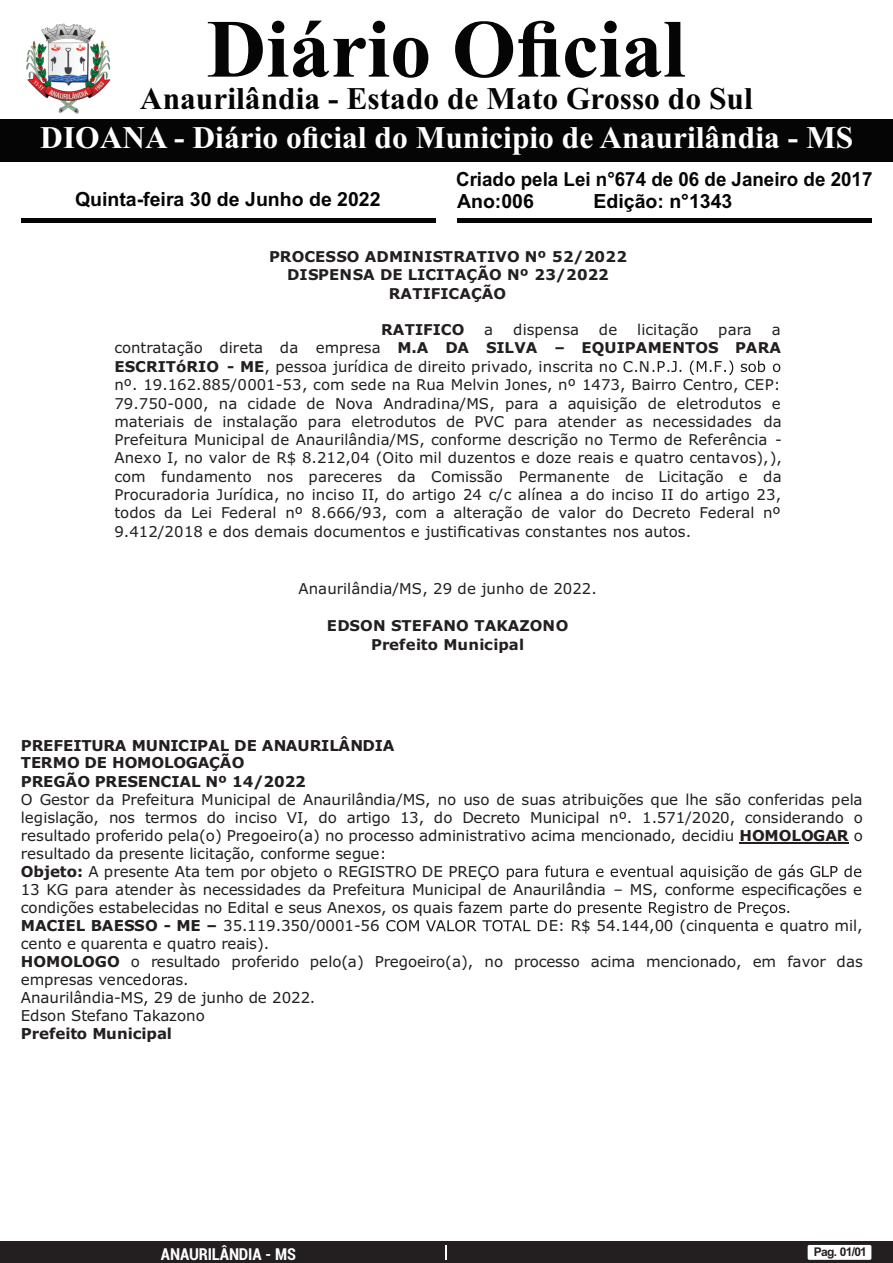
<style>
.page{position:relative;width:893px;height:1263px;background:#fff}
.page>*{position:absolute;margin:0;border:0;box-sizing:border-box;transform-origin:0 0}
.t1{font:700 82.5px "Times New Roman";color:#040504}
.t2{font:700 31.5px "Times New Roman";color:#fff}
.t3{font:700 31.5px "Times New Roman";color:#040504}
.t4{font:700 19.5px "Arial";color:#040504}
.t5{font:700 19.5px "Arial";color:#040504;scale:.96 1}
.t6{font:700 condensed 16.5px "Roboto";letter-spacing:-.01em;color:#fff}
.t7{font:15px/18px "Verdana";color:#231f20}
.t8{font:700 15px/18px "Verdana";letter-spacing:-.005em;color:#231f20}
.t9{font:14.85px/18.3px "Verdana";color:#231f20}
.t10{font:700 14.85px/18.3px "Verdana";color:#231f20;text-align:center}
.t11{font:700 12px "Arial";letter-spacing:-.055em;color:#231f20}
.s1{font-weight:700}
</style>
<div class="page">
<div style="left:0;top:1242px;width:893px;height:21px;background:#231f20"></div>
<svg style="left:446px;top:1245px;width:1px;height:15px"></svg>
<div style="left:808px;top:1245px;width:63px;height:15px;background:#fff;border-radius:2px"></div>
<div style="left:0;top:119px;width:893px;height:42px;background:#040504"></div>
<hr style="left:21px;top:218px;width:415px;height:4px;background:#040504">
<hr style="left:457px;top:218px;width:415px;height:4px;background:#040504">
<img style="left:26px;top:23px;width:85px;height:91px">
<svg style="left:653px;top:361px;width:127px;height:14px"></svg>
<hr style="left:740px;top:842px;width:109px;height:2px;background:#231f20">
<svg style="left:507px;top:865px;width:354px;height:15px"></svg>
<svg style="left:386px;top:901px;width:403px;height:30px"></svg>
<svg style="left:143px;top:973px;width:31px;height:12px"></svg>
<svg style="left:134px;top:992px;width:27px;height:29px"></svg>
<h1 class="t1" style="left:207px;top:21px;width:480px">Diário Oficial</h1>
<h2 class="t3" style="left:140px;top:88px;width:614px">Anaurilândia - Estado de Mato Grosso do Sul</h2>
<h2 class="t2" style="left:40px;top:126px;width:814px">DIOANA - Diário oficial do Municipio de Anaurilândia - MS</h2>
<h3 class="t5" style="left:456px;top:172px;width:435px">Criado pela Lei n°674 de 06 de Janeiro de 2017</h3>
<h3 class="t4" style="left:75px;top:192px;width:307px">Quinta-feira 30 de Junho de 2022</h3>
<h3 class="t4" style="left:457px;top:193px;width:78px">Ano:006</h3>
<h3 class="t4" style="left:593px;top:193px;width:140px">Edição: n°1343</h3>
<p class="t10" style="left:269px;top:249px;width:359px">PROCESSO ADMINISTRATIVO Nº 52/2022<br>DISPENSA DE LICITAÇÃO Nº 23/2022<br>RATIFICAÇÃO</p>
<p class="t10" style="left:381px;top:322px;width:85px">RATIFICO</p>
<p class="t9" style="left:484px;top:322px;width:10px">a</p>
<p class="t9" style="left:513px;top:322px;width:67px">dispensa</p>
<p class="t9" style="left:599px;top:322px;width:20px">de</p>
<p class="t9" style="left:637px;top:322px;width:63px">licitação</p>
<p class="t9" style="left:718px;top:322px;width:35px">para</p>
<p class="t9" style="left:114px;top:322px;width:669px;text-indent:657px">a contratação direta da empresa <span class="s1">M.A DA SILVA – EQUIPAMENTOS PARA ESCRITóRIO - ME</span>, pessoa jurídica de direito privado, inscrita no C.N<br>nº. 19.162.885/0001-53, com sede na Rua Melvin Jones, nº 1473, Bairro Centro, CEP:<br>79.750-000, na cidade de Nova Andradina/MS, para a aquisição de eletrodutos e materiais de instalação para eletrodutos de PVC para atender as necessidades da Prefeitura Municipal de Anaurilândia/MS, conforme descrição no Termo de Referência - Anexo I, no valor de R$ 8.212,04 (Oito mil duzentos e doze reais e quatro centavos),), com fundamento nos pareceres da Comissão Permanente de Licitação e da Procuradoria Jurídica, no inciso II, do artigo 24 c/c alínea a do inciso II do artigo 23, todos da Lei Federal nº 8.666/93, com a alteração de valor do Decreto Federal nº 9.412/2018 e dos demais documentos e justificativas constantes nos autos.</p>
<p class="t9" style="left:298px;top:581px;width:300px">Anaurilândia/MS, 29 de junho de 2022.</p>
<p class="t10" style="left:327px;top:618px;width:243px">EDSON STEFANO TAKAZONO<br>Prefeito Municipal</p>
<p class="t8" style="left:21px;top:737px;width:375px">PREFEITURA MUNICIPAL DE ANAURILÂNDIA<br>TERMO DE HOMOLOGAÇÃO<br>PREGÃO PRESENCIAL Nº 14/2022</p>
<p class="t7" style="left:21px;top:792px;width:844px">O Gestor da Prefeitura Municipal de Anaurilândia/MS, no uso de suas atribuições que lhe são conferidas pela legislação, nos termos do inciso VI, do artigo 13, do Decreto Municipal nº. 1.571/2020, considerando o resultado proferido pela(o) Pregoeiro(a) no processo administrativo acima mencionado, decidiu <span class="s1">HOMOLOGAR</span> o resultado da presente licitação, conforme segue:<br><span class="s1">Objeto:</span> A presente Ata tem por objeto o REGISTRO DE PREÇO<br>13 KG para atender às necessidades da Prefeitura Municipal de Anaurilândia – MS, conforme especificações e condições estabelecidas no Edital e seus Anexos, os quais fazem<br><span class="s1">MACIEL BAESSO - ME –</span> 35.119.350/0001-56</p>
<p class="t7" style="left:549px;top:918px;width:315px">E: R$ 54.144,00 (cinquenta e quatro mil,</p>
<p class="t7" style="left:21px;top:936px;width:844px">cento e quarenta e quatro reais).<br><span class="s1">HOMOLOGO</span> o resultado proferido pelo(a) Pregoeiro(a), no processo acima mencionado, em favor das empresas vence</p>
<p class="t7" style="left:176px;top:972px;width:14px">s.</p>
<p class="t7" style="left:21px;top:990px;width:114px">Anaurilândia-M</p>
<p class="t7" style="left:154px;top:990px;width:163px">29 de junho de 2022.</p>
<p class="t7" style="left:21px;top:1008px;width:109px">Edson Stefano</p>
<p class="t7" style="left:161px;top:1008px;width:46px">azono</p>
<p class="t8" style="left:21px;top:1026px;width:153px">Prefeito Municipal</p>
<p class="t6" style="left:161px;top:1247px;width:136px">ANAURILÂNDIA - MS</p>
<p class="t11" style="left:814px;top:1247px;width:55px">Pag. 01/01</p>
</div>
